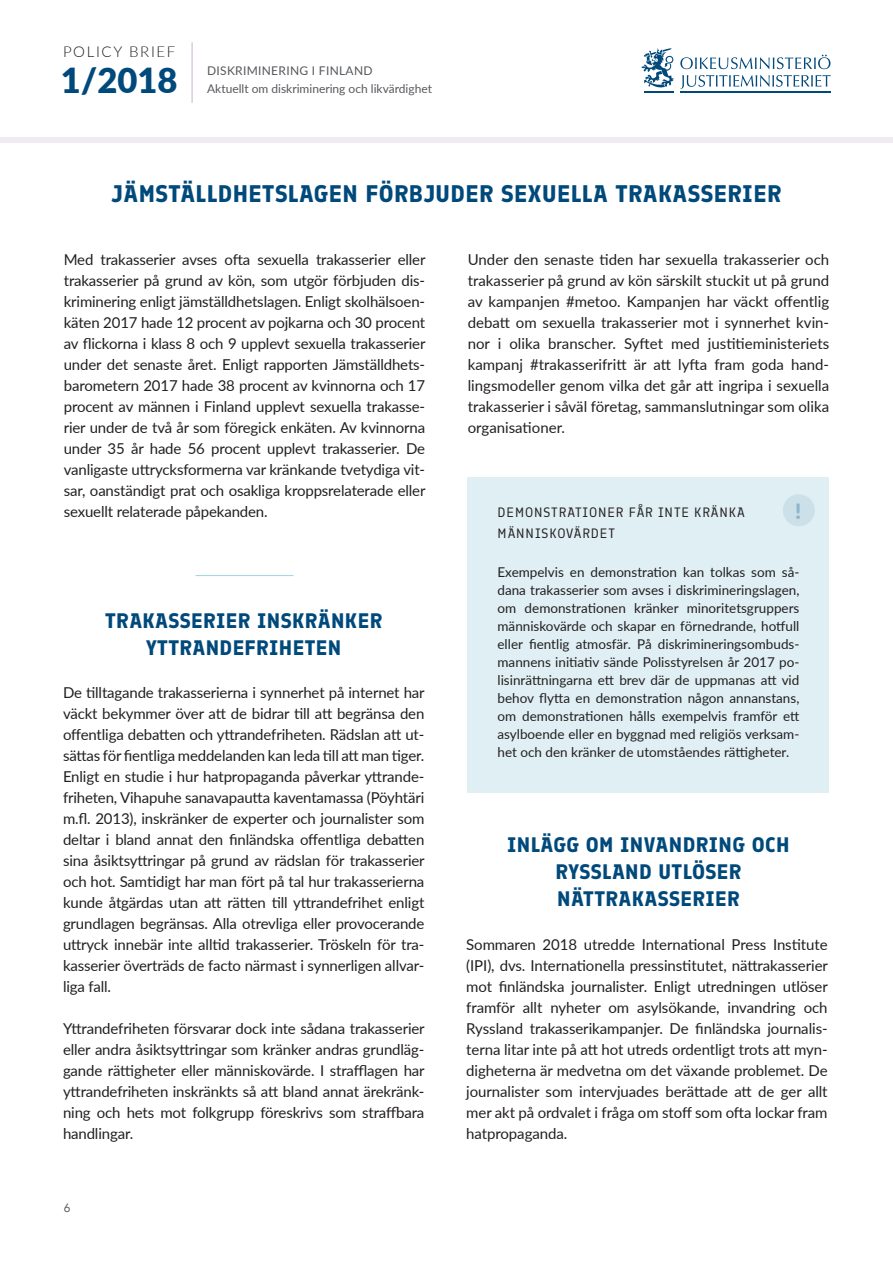
<style>
.page{position:relative;width:893px;height:1263px;background:#fff}
.page>*{position:absolute;margin:0;border:0;box-sizing:border-box;transform-origin:0 0}
.t1{font:800 34.5px "Lato";color:#00497b}
.t2{font:700 24px "Finlandica";letter-spacing:.02em;color:#00497b}
.t3{font:700 21px/27px "Finlandica";letter-spacing:.02em;color:#00497b;text-align:center}
.t4{font:800 21px "Lato";color:#00497b}
.t5{font:15px/21px "Lato";letter-spacing:-.01em;color:#231f20;text-align:justify}
.t6{font:300 15px "Lato";letter-spacing:.11em;color:#231f20}
.t7{font:13.5px/18px "Lato";color:#231f20;text-align:justify}
.t8{font:13.5px/21px "Finlandica";letter-spacing:.07em;color:#231f20}
.t9{font:12px/18px "Lato";color:#55585c}
.t10{font:12px "Finlandica";color:#55585c}
</style>
<div class="page">
<hr style="left:192px;top:42px;width:1px;height:61px;background:#79388e">
<div style="left:0;top:137px;width:893px;height:5px;background:#f0eaf3"></div>
<svg style="left:680px;top:55px;width:150px;height:14px"></svg>
<svg style="left:641px;top:48px;width:33px;height:45px"></svg>
<hr style="left:680px;top:92px;width:151px;height:1px;background:#00497b">
<svg style="left:680px;top:75px;width:151px;height:14px"></svg>
<div style="left:468px;top:477px;width:361px;height:316px;background:#dfeff4"></div>
<div style="left:783px;top:494px;width:32px;height:32px;background:#cbe0e9;border-radius:50%"></div>
<hr style="left:196px;top:575px;width:97px;height:1px;background:#0094b4">
<p class="t6" style="left:63px;top:41px;width:114px">POLICY BRIEF</p>
<h1 class="t1" style="left:61px;top:55px;width:118px">1/2018</h1>
<p class="t9" style="left:207px;top:61px;width:226px">DISKRIMINERING I FINLAND<br>Aktuellt om diskriminering och likvärdighet</p>
<p class="t2" style="left:112px;top:179px;width:671px">JÄMSTÄLLDHETSLAGEN FÖRBJUDER SEXUELLA TRAKASSERIER</p>
<p class="t5" style="left:64px;top:248px;width:363px">Med trakasserier avses ofta sexuella trakasserier eller trakasserier på grund av kön, som utgör förbjuden dis&shy;kriminering enligt jämställdhetslagen. Enligt skolhälsoen&shy;käten 2017 hade 12 procent av pojkarna och 30 procent av flickorna i klass 8 och 9 upplevt sexuella trakasserier under det senaste året. Enligt rapporten Jämställdhets&shy;barometern 2017 hade 38 procent av kvinnorna och 17 procent av männen i Finland upplevt sexuella trakasse&shy;rier under de två år som föregick enkäten. Av kvinnorna under 35 år hade 56 procent upplevt trakasserier. De vanligaste uttrycksformerna var kränkande tvetydiga vit&shy;sar, oanständigt prat och osakliga kroppsrelaterade eller sexuellt relaterade påpekanden.</p>
<p class="t3" style="left:105px;top:606px;width:279px">TRAKASSERIER INSKRÄNKER<br>YTTRANDEFRIHETEN</p>
<p class="t5" style="left:63px;top:681px;width:363px">De tilltagande trakasserierna i synnerhet på internet har väckt bekymmer över att de bidrar till att begränsa den offentliga debatten och yttrandefriheten. Rädslan att ut&shy;sättas för fientliga meddelanden kan leda till att man tiger.<br>Enligt en studie i hur hatpropaganda påverkar yttrande&shy;friheten, Vihapuhe sanavapautta kaventamassa (Pöyhtäri m.fl. 2013), inskränker de experter och journalister som deltar i bland annat den finländska offentliga debatten sina åsiktsyttringar på grund av rädslan för trakasserier och hot. Samtidigt har man fört på tal hur trakasserierna kunde åtgärdas utan att rätten till yttrandefrihet enligt grundlagen begränsas. Alla otrevliga eller provocerande uttryck innebär inte alltid trakasserier. Tröskeln för tra&shy;kasserier överträds de facto närmast i synnerligen allvar&shy;liga fall.</p>
<p class="t5" style="left:63px;top:1017px;width:363px">Yttrandefriheten försvarar dock inte sådana trakasserier eller andra åsiktsyttringar som kränker andras grundläg&shy;gande rättigheter eller människovärde. I strafflagen har yttrandefriheten inskränkts så att bland annat ärekränk&shy;ning och hets mot folkgrupp föreskrivs som straffbara handlingar.</p>
<p class="t10" style="left:64px;top:1201px;width:8px">6</p>
<p class="t5" style="left:468px;top:248px;width:363px">Under den senaste tiden har sexuella trakasserier och trakasserier på grund av kön särskilt stuckit ut på grund av kampanjen #metoo. Kampanjen har väckt offentlig debatt om sexuella trakasserier mot i synnerhet kvin&shy;nor i olika branscher. Syftet med justitieministeriets kampanj #trakasserifritt är att lyfta fram goda hand&shy;lingsmodeller genom vilka det går att ingripa i sexuella trakasserier i såväl företag, sammanslutningar som olika organisationer.</p>
<h3 class="t4" style="left:796px;top:495px;width:8px">!</h3>
<p class="t8" style="left:498px;top:502px;width:249px">DEMONSTRATIONER FÅR INTE KRÄNKA<br>MÄNNISKOVÄRDET</p>
<p class="t7" style="left:497px;top:563px;width:303px">Exempelvis en demonstration kan tolkas som så&shy;dana trakasserier som avses i diskrimineringslagen, om demonstrationen kränker minoritetsgruppers människovärde och skapar en förnedrande, hotfull eller fientlig atmosfär. På diskrimineringsombuds&shy;mannens initiativ sände Polisstyrelsen år 2017 po&shy;lisinrättningarna ett brev där de uppmanas att vid behov flytta en demonstration någon annanstans, om demonstrationen hålls exempelvis framför ett asylboende eller en byggnad med religiös verksam&shy;het och den kränker de utomståendes rättigheter.</p>
<p class="t3" style="left:507px;top:831px;width:284px">INLÄGG OM INVANDRING OCH<br>RYSSLAND UTLÖSER<br>NÄTTRAKASSERIER</p>
<p class="t5" style="left:466px;top:933px;width:363px">Sommaren 2018 utredde International Press Institute (IPI), dvs. Internationella pressinstitutet, nättrakasserier mot finländska journalister. Enligt utredningen utlöser framför allt nyheter om asylsökande, invandring och Ryssland trakasserikampanjer. De finländska journalis&shy;terna litar inte på att hot utreds ordentligt trots att myn&shy;digheterna är medvetna om det växande problemet. De journalister som intervjuades berättade att de ger allt mer akt på ordvalet i fråga om stoff som ofta lockar fram hatpropaganda.</p>
</div>
